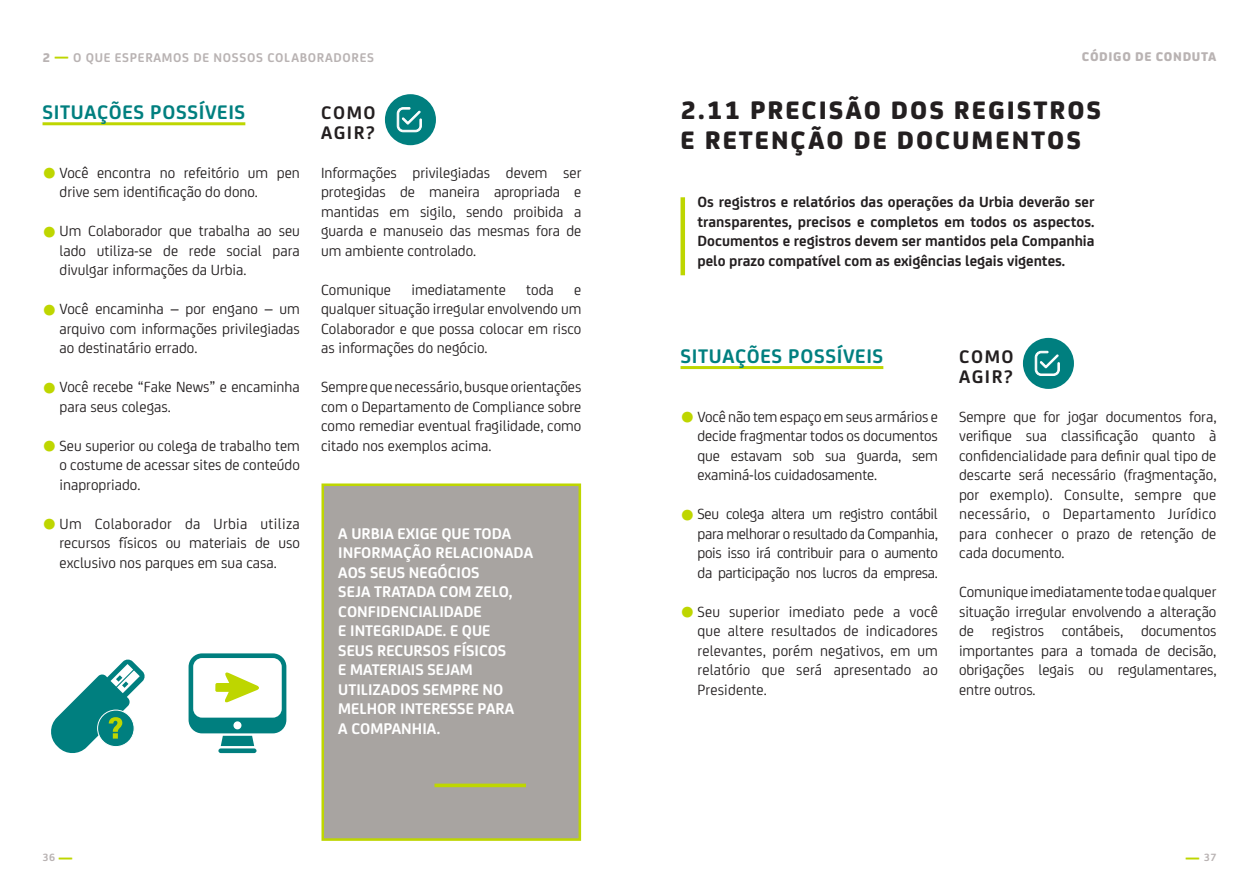
<style>
.page{position:relative;width:1259px;height:893px;background:#fff}
.page>*{position:absolute;margin:0;border:0;box-sizing:border-box;transform-origin:0 0}
.titulo{font:800 27px/29.2px "FS Joey Pro";letter-spacing:.075em;color:#231f20}
.sub_titulo_verde{font:700 21px "FS Joey Pro";letter-spacing:.03em;color:#007f7f}
.sub_titulo{font:700 19.5px/19.5px "FS Joey Pro";letter-spacing:.08em;color:#231f20}
.destaque_branco_CX_A{font:700 16.5px/19.5px "FS Joey Pro";color:#fff}
.texto{font:15.75px/19.5px "FS Joey Pro";color:#231f20;text-align:justify}
.texto_bold{font:700 15.75px/19.5px "FS Joey Pro";color:#231f20;text-align:justify}
.t1{font:700 13.5px "FS Joey Pro";letter-spacing:.05em;color:#b9b3b3}
.t2{font:800 13.5px "FS Joey Pro";letter-spacing:.05em;color:#b9b3b3}
.t3{font:700 11.25px "FS Joey Pro";color:#b9b3b3}
.s1{font-weight:800}
.s2{font-weight:800;color:#bed600}
.s3{font-weight:700;font-size:45px;color:#bed600}
.s4{font-weight:800;font-size:13.5px;color:#bed600}
</style>
<div class="page">
<div style="left:321px;top:483px;width:260px;height:358px;background:#a8a4a1;border:3px solid #bed600"></div>
<hr style="left:43px;top:122px;width:202px;height:3px;background:#bed600">
<div style="left:218px;top:748px;width:38px;height:5px;background:#007f7f;border-radius:2px"></div>
<svg style="left:189px;top:653px;width:97px;height:93px"></svg>
<svg style="left:51px;top:659px;width:94px;height:94px"></svg>
<div style="left:385px;top:94px;width:51px;height:51px;background:#007f7f;border-radius:50%"></div>
<svg style="left:396px;top:107px;width:26px;height:26px"></svg>
<hr style="left:434px;top:784px;width:92px;height:3px;background:#bed600">
<hr style="left:680px;top:366px;width:203px;height:3px;background:#bed600">
<div style="left:1023px;top:338px;width:51px;height:51px;background:#007f7f;border-radius:50%"></div>
<svg style="left:1034px;top:351px;width:26px;height:25px"></svg>
<div style="left:680px;top:197px;width:5px;height:78px;background:#bed600"></div>
<p class="t1" style="left:43px;top:48px;width:333px"><span class="s1">2</span> <span class="s2">—</span> O QUE ESPERAMOS DE NOSSOS COLABORADORES</p>
<p class="t2" style="left:1082px;top:46px;width:136px">CÓDIGO DE CONDUTA</p>
<p class="sub_titulo_verde" style="left:43px;top:97px;width:204px">SITUAÇÕES POSSÍVEIS</p>
<p class="texto" style="left:60px;top:162px;width:242px;text-indent:-17px"><span class="s3">•</span> Você encontra no refeitório um pen drive sem identificação do dono.</p>
<p class="texto" style="left:60px;top:220px;width:242px;text-indent:-17px"><span class="s3">•</span> Um Colaborador que trabalha ao seu lado utiliza-se de rede social para divulgar informações da Urbia.</p>
<p class="texto" style="left:60px;top:298px;width:242px;text-indent:-17px"><span class="s3">•</span> Você encaminha – por engano – um arquivo com informações privilegiadas ao destinatário errado.</p>
<p class="texto" style="left:60px;top:376px;width:242px;text-indent:-17px"><span class="s3">•</span> Você recebe “Fake News” e encaminha para seus colegas.</p>
<p class="texto" style="left:60px;top:435px;width:242px;text-indent:-17px"><span class="s3">•</span> Seu superior ou colega de trabalho tem o costume de acessar sites de conteúdo inapropriado.</p>
<p class="texto" style="left:60px;top:513px;width:242px;text-indent:-17px"><span class="s3">•</span> Um Colaborador da Urbia utiliza recursos físicos ou materiais de uso exclusivo nos parques em sua casa.</p>
<p class="sub_titulo" style="left:321px;top:102px;width:56px">COMO<br>AGIR?</p>
<p class="texto" style="left:321px;top:162px;width:262px">Informações privilegiadas devem ser protegidas de maneira apropriada e mantidas em sigilo, sendo proibida a guarda e manuseio das mesmas fora de um ambiente controlado.</p>
<p class="texto" style="left:321px;top:279px;width:71px">Comunique</p>
<p class="texto" style="left:411px;top:279px;width:96px">imediatamente</p>
<p class="texto" style="left:526px;top:279px;width:29px">toda</p>
<p class="texto" style="left:321px;top:279px;width:262px;text-indent:253px">e qualquer situação irregular envolvendo um Colaborador e que possa colocar em risco as informações do negócio.</p>
<p class="texto" style="left:321px;top:376px;width:262px">Sempre que necessário, busque orientações com o Departamento de Compliance sobre como remediar eventual fragilidade, como citado nos exemplos acima.</p>
<p class="destaque_branco_CX_A" style="left:338px;top:522px;width:196px">A URBIA EXIGE QUE TODA<br>INFORMAÇÃO RELACIONADA<br>AOS SEUS NEGÓCIOS<br>SEJA TRATADA COM ZELO,<br>CONFIDENCIALIDADE<br>E INTEGRIDADE. E QUE<br>SEUS RECURSOS FÍSICOS<br>E MATERIAIS SEJAM<br>UTILIZADOS SEMPRE NO<br>MELHOR INTERESSE PARA<br>A COMPANHIA.</p>
<p class="titulo" style="left:680px;top:94px;width:422px">2.11 PRECISÃO DOS REGISTROS<br>E RETENÇÃO DE DOCUMENTOS</p>
<p class="texto_bold" style="left:697px;top:191px;width:398px">Os registros e relatórios das operações da Urbia deverão ser transparentes, precisos e completos em todos os aspectos.<br>Documentos e registros devem ser mantidos pela Companhia pelo prazo compatível com as exigências legais vigentes.</p>
<p class="sub_titulo_verde" style="left:680px;top:340px;width:204px">SITUAÇÕES POSSÍVEIS</p>
<p class="texto" style="left:697px;top:406px;width:242px;text-indent:-17px"><span class="s3">•</span> Você não tem espaço em seus armários e decide fragmentar todos os documentos que estavam sob sua guarda, sem examiná-los cuidadosamente.</p>
<p class="texto" style="left:697px;top:503px;width:242px;text-indent:-17px"><span class="s3">•</span> Seu colega altera um registro contábil para melhorar o resultado da Companhia, pois isso irá contribuir para o aumento da participação nos lucros da empresa.</p>
<p class="texto" style="left:697px;top:601px;width:242px;text-indent:-17px"><span class="s3">•</span> Seu superior imediato pede a você que altere resultados de indicadores relevantes, porém negativos, em um relatório que será apresentado ao Presidente.</p>
<p class="sub_titulo" style="left:959px;top:346px;width:56px">COMO<br>AGIR?</p>
<p class="texto" style="left:959px;top:406px;width:259px">Sempre que for jogar documentos fora, verifique sua classificação quanto à confidencialidade para definir qual tipo de descarte será necessário (fragmentação, por exemplo). Consulte, sempre que necessário, o Departamento Jurídico para conhecer o prazo de retenção de cada documento.</p>
<p class="texto" style="left:959px;top:581px;width:259px">Comunique imediatamente toda e qualquer situação irregular envolvendo a alteração de registros contábeis, documentos importantes para a tomada de decisão, obrigações legais ou regulamentares, entre outros.</p>
<p class="t3" style="left:43px;top:849px;width:31px">36 <span class="s4">—</span></p>
<p class="t3" style="left:1186px;top:849px;width:32px"><span class="s4">—</span> 37</p>
</div>
